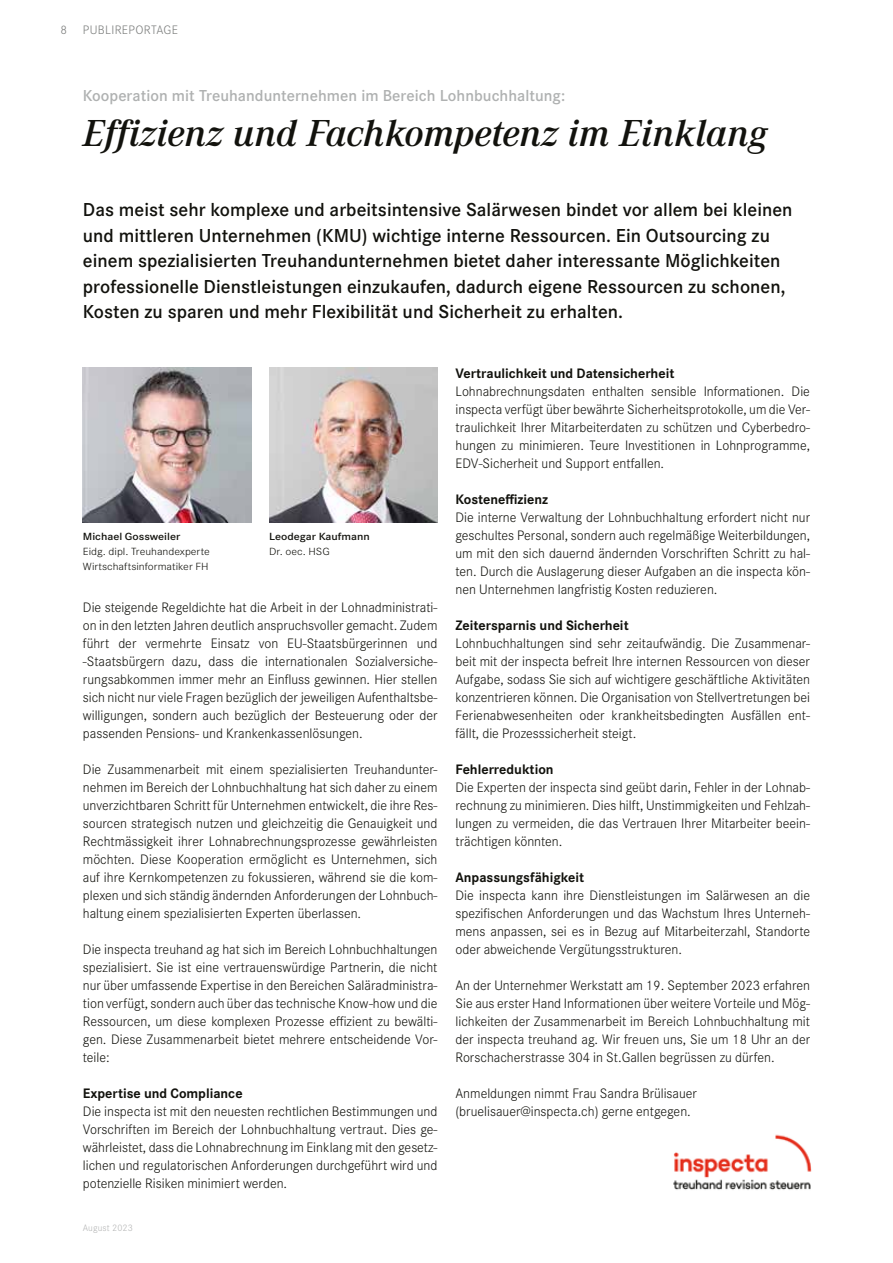
<style>
.page{position:relative;width:893px;height:1263px;background:#fff}
.page>*{position:absolute;margin:0;border:0;box-sizing:border-box;transform-origin:0 0}
.t1{font:italic 600 39px "Corporate A";color:#12120d}
.t2{font:600 19.5px/25.5px "Corporate S";letter-spacing:.005em;color:#12120d}
.t3{font:600 16.5px "Corporate S";letter-spacing:.005em;color:#afb1b1}
.t4{font:300 14.25px/18px "Corporate S";color:#12120d;text-align:justify}
.t5{font:700 14.25px "Corporate S";color:#12120d}
.t6{font:300 12.75px "Corporate S";letter-spacing:.025em;color:#929493}
.t7{font:300 12.75px "Corporate S";color:#7b7d7c}
.t8{font:300 10.8px/15px "Corporate S";color:#12120d;scale:1.11 1}
.t9{font:600 10.8px "Corporate S";color:#12120d;scale:1.11 1}
.t10{font:300 9.75px "Corporate S";letter-spacing:.01em;color:#bfc1c1}
</style>
<div class="page">
<img style="left:673px;top:1134px;width:139px;height:56px">
<img style="left:83px;top:368px;width:168px;height:154px">
<img style="left:269px;top:368px;width:168px;height:154px">
<p class="t6" style="left:61px;top:22px;width:119px">2 PUBLIREPORTAGE</p>
<p class="t7" style="left:61px;top:22px;width:8px">8</p>
<p class="t3" style="left:83px;top:84px;width:484px">Kooperation mit Treuhandunternehmen im Bereich Lohnbuchhaltung:</p>
<h1 class="t1" style="left:83px;top:107px;width:685px">Effizienz und Fachkompetenz im Einklang</h1>
<p class="t2" style="left:83px;top:196px;width:711px">Das meist sehr komplexe und arbeitsintensive Salärwesen bindet vor allem bei kleinen und mittleren Unternehmen (KMU) wichtige interne Ressourcen. Ein Outsourcing zu einem spezialisierten Treuhandunternehmen bietet daher interessante Möglichkeiten professionelle Dienstleistungen einzukaufen, dadurch eigene Ressourcen zu schonen, Kosten zu sparen und mehr Flexibilität und Sicherheit zu erhalten.</p>
<p class="t9" style="left:83px;top:529px;width:89px">Michael Gossweiler</p>
<p class="t8" style="left:83px;top:543px;width:116px">Eidg. dipl. Treuhandexperte<br>Wirtschaftsinformatiker FH</p>
<p class="t9" style="left:269px;top:529px;width:92px">Leodegar Kaufmann</p>
<p class="t8" style="left:269px;top:543px;width:56px">Dr. oec. HSG</p>
<p class="t4" style="left:83px;top:598px;width:356px">Die steigende Regeldichte hat die Arbeit in der Lohnadministrati&shy;on in den letzten Jahren deutlich anspruchsvoller gemacht. Zudem führt der vermehrte Einsatz von EU-Staatsbürgerinnen und -Staatsbürgern dazu, dass die internationalen Sozialversiche&shy;rungsabkommen immer mehr an Einfluss gewinnen. Hier stellen sich nicht nur viele Fragen bezüglich der jeweiligen Aufenthaltsbe&shy;willigungen, sondern auch bezüglich der Besteuerung oder der passenden Pensions- und Krankenkassenlösungen.</p>
<p class="t4" style="left:83px;top:760px;width:356px">Die Zusammenarbeit mit einem spezialisierten Treuhandunter&shy;nehmen im Bereich der Lohnbuchhaltung hat sich daher zu einem unverzichtbaren Schritt für Unternehmen entwickelt, die ihre Res&shy;sourcen strategisch nutzen und gleichzeitig die Genauigkeit und Rechtmässigkeit ihrer Lohnabrechnungsprozesse gewährleisten möchten. Diese Kooperation ermöglicht es Unternehmen, sich auf ihre Kernkompetenzen zu fokussieren, während sie die kom&shy;plexen und sich ständig ändernden Anforderungen der Lohnbuch&shy;haltung einem spezialisierten Experten überlassen.</p>
<p class="t4" style="left:83px;top:940px;width:356px">Die inspecta treuhand ag hat sich im Bereich Lohnbuchhaltungen spezialisiert. Sie ist eine vertrauenswürdige Partnerin, die nicht nur über umfassende Expertise in den Bereichen Saläradministra&shy;tion verfügt, sondern auch über das technische Know-how und die Ressourcen, um diese komplexen Prozesse effizient zu bewälti&shy;gen. Diese Zusammenarbeit bietet mehrere entscheidende Vor&shy;teile:</p>
<p class="t5" style="left:83px;top:1083px;width:161px">Expertise und Compliance</p>
<p class="t4" style="left:83px;top:1102px;width:356px">Die inspecta ist mit den neuesten rechtlichen Bestimmungen und Vorschriften im Bereich der Lohnbuchhaltung vertraut. Dies ge&shy;währleistet, dass die Lohnabrechnung im Einklang mit den gesetz&shy;lichen und regulatorischen Anforderungen durchgeführt wird und potenzielle Risiken minimiert werden.</p>
<p class="t10" style="left:83px;top:1222px;width:51px">August 2023</p>
<p class="t5" style="left:455px;top:363px;width:220px">Vertraulichkeit und Datensicherheit</p>
<p class="t4" style="left:455px;top:382px;width:356px">Lohnabrechnungsdaten enthalten sensible Informationen. Die inspecta verfügt über bewährte Sicherheitsprotokolle, um die Ver&shy;traulichkeit Ihrer Mitarbeiterdaten zu schützen und Cyberbedro&shy;hungen zu minimieren. Teure Investitionen in Lohnprogramme, EDV-Sicherheit und Support entfallen.</p>
<p class="t5" style="left:455px;top:489px;width:94px">Kosteneffizienz</p>
<p class="t4" style="left:455px;top:508px;width:356px">Die interne Verwaltung der Lohnbuchhaltung erfordert nicht nur geschultes Personal, sondern auch regelmäßige Weiterbildungen, um mit den sich dauernd ändernden Vorschriften Schritt zu hal&shy;ten. Durch die Auslagerung dieser Aufgaben an die inspecta kön&shy;nen Unternehmen langfristig Kosten reduzieren.</p>
<p class="t5" style="left:455px;top:615px;width:175px">Zeitersparnis und Sicherheit</p>
<p class="t4" style="left:455px;top:634px;width:356px">Lohnbuchhaltungen sind sehr zeitaufwändig. Die Zusammenar&shy;beit mit der inspecta befreit Ihre internen Ressourcen von dieser Aufgabe, sodass Sie sich auf wichtigere geschäftliche Aktivitäten konzentrieren können. Die Organisation von Stellvertretungen bei Ferienabwesenheiten oder krankheitsbedingten Ausfällen ent&shy;fällt, die Prozesssicherheit steigt.</p>
<p class="t5" style="left:455px;top:759px;width:100px">Fehlerreduktion</p>
<p class="t4" style="left:455px;top:778px;width:356px">Die Experten der inspecta sind geübt darin, Fehler in der Lohnab&shy;rechnung zu minimieren. Dies hilft, Unstimmigkeiten und Fehlzah&shy;lungen zu vermeiden, die das Vertrauen Ihrer Mitarbeiter beein&shy;trächtigen könnten.</p>
<p class="t5" style="left:455px;top:867px;width:130px">Anpassungsfähigkeit</p>
<p class="t4" style="left:455px;top:886px;width:356px">Die inspecta kann ihre Dienstleistungen im Salärwesen an die spezifischen Anforderungen und das Wachstum Ihres Unterneh&shy;mens anpassen, sei es in Bezug auf Mitarbeiterzahl, Standorte oder abweichende Vergütungsstrukturen.</p>
<p class="t4" style="left:455px;top:976px;width:356px">An der Unternehmer Werkstatt am 19. September 2023 erfahren Sie aus erster Hand Informationen über weitere Vorteile und Mög&shy;lichkeiten der Zusammenarbeit im Bereich Lohnbuchhaltung mit der inspecta treuhand ag. Wir freuen uns, Sie um 18 Uhr an der Rorschacherstrasse 304 in St.Gallen begrüssen zu dürfen.</p>
<p class="t4" style="left:455px;top:1084px;width:243px">Anmeldungen nimmt Frau Sandra Brülisauer (bruelisauer@inspecta.ch) gerne entgegen.</p>
</div>
